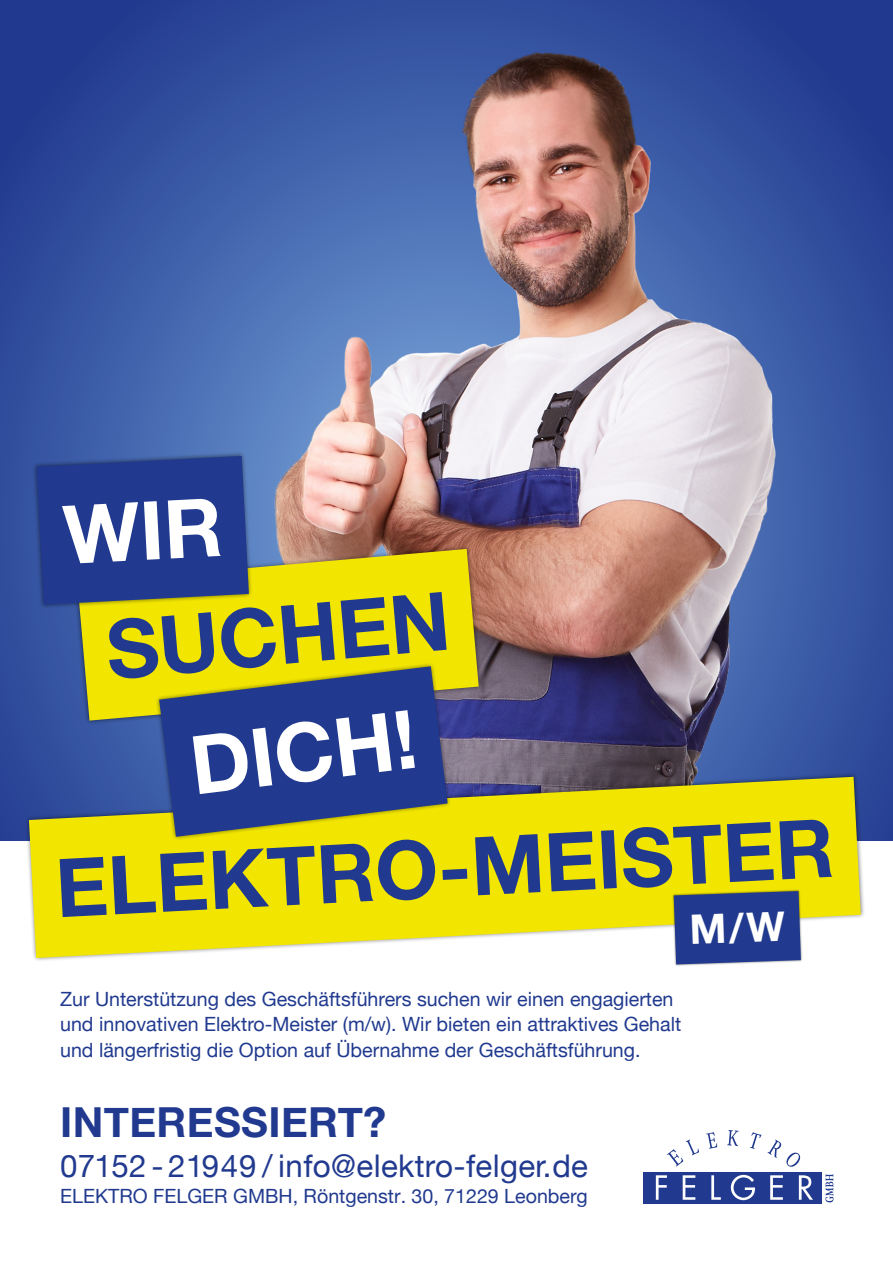
<style>
.page{position:relative;width:893px;height:1263px;background:#fff}
.page>*{position:absolute;margin:0;border:0;box-sizing:border-box;transform-origin:0 0}
.t1{font:700 81.15px "Helvetica Neue";color:#213a8f}
.t2{font:700 81.15px "Helvetica Neue";color:#fff}
.t3{font:700 41.4px "Helvetica Neue";letter-spacing:.01em;color:#213a8f}
.t4{font:31.35px "Helvetica Neue";letter-spacing:.01em;color:#213a8f}
.t5{font:19.65px/25.5px "Helvetica Neue";color:#213a8f}
</style>
<div class="page">
<div style="left:0;top:0;width:893px;height:1056px;background:linear-gradient(to right,#294496,#2a4597)"></div>
<div style="left:0;top:842px;width:893px;height:421px;background:#fff"></div>
<div style="left:643px;top:1172px;width:179px;height:31px;background:#213a8f"></div>
<svg style="left:656px;top:1175px;width:11px;height:25px"></svg>
<svg style="left:683px;top:1175px;width:12px;height:25px"></svg>
<svg style="left:711px;top:1175px;width:10px;height:25px"></svg>
<svg style="left:731px;top:1175px;width:24px;height:25px"></svg>
<svg style="left:770px;top:1175px;width:13px;height:25px"></svg>
<svg style="left:799px;top:1175px;width:14px;height:25px"></svg>
<svg style="left:825px;top:1174px;width:8px;height:28px"></svg>
<svg style="left:667px;top:1139px;width:32px;height:27px"></svg>
<svg style="left:706px;top:1132px;width:11px;height:17px"></svg>
<svg style="left:727px;top:1130px;width:12px;height:16px"></svg>
<svg style="left:750px;top:1132px;width:50px;height:35px"></svg>
<img style="left:29px;top:22px;width:825px;height:750px">
<div style="left:73px;top:544px;width:410px;height:181px;background:#000;opacity:.5"></div>
<svg style="left:77px;top:549px;width:402px;height:172px;fill:#f2e600"></svg>
<div style="left:25px;top:772px;width:840px;height:190px;background:#000;opacity:.5"></div>
<svg style="left:29px;top:777px;width:832px;height:181px;fill:#f2e600"></svg>
<div style="left:672px;top:889px;width:131px;height:77px;background:#000;opacity:.5"></div>
<div style="left:155px;top:662px;width:297px;height:179px;background:#000;opacity:.5"></div>
<svg style="left:159px;top:666px;width:289px;height:171px;fill:#213a8f"></svg>
<div style="left:32px;top:451px;width:221px;height:158px;background:#000;opacity:.5"></div>
<svg style="left:674px;top:891px;width:127px;height:73px"></svg>
<svg style="left:37px;top:456px;width:212px;height:149px"></svg>
<h1 class="t1" style="left:101px;top:587px;width:346px;rotate:-5deg">SUCHEN</h1>
<h1 class="t2" style="left:183px;top:703px;width:229px;rotate:-7deg">DICH!</h1>
<h1 class="t1" style="left:52px;top:825px;width:781px;rotate:-3deg">ELEKTRO-MEISTER</h1>
<p class="t5" style="left:60px;top:987px;width:623px">Zur Unterstützung des Geschäftsführers suchen wir einen engagierten und innovativen Elektro-Meister (m/w). Wir bieten ein attraktives Gehalt und längerfristig die Option auf Übernahme der Geschäftsführung.</p>
<h2 class="t3" style="left:60px;top:1090px;width:328px">INTERESSIERT?</h2>
<h3 class="t4" style="left:60px;top:1143px;width:529px">07152 - 21949 / info@elektro-felger.de</h3>
<p class="t5" style="left:60px;top:1184px;width:529px">ELEKTRO FELGER GMBH, Röntgenstr. 30, 71229 Leonberg</p>
</div>
